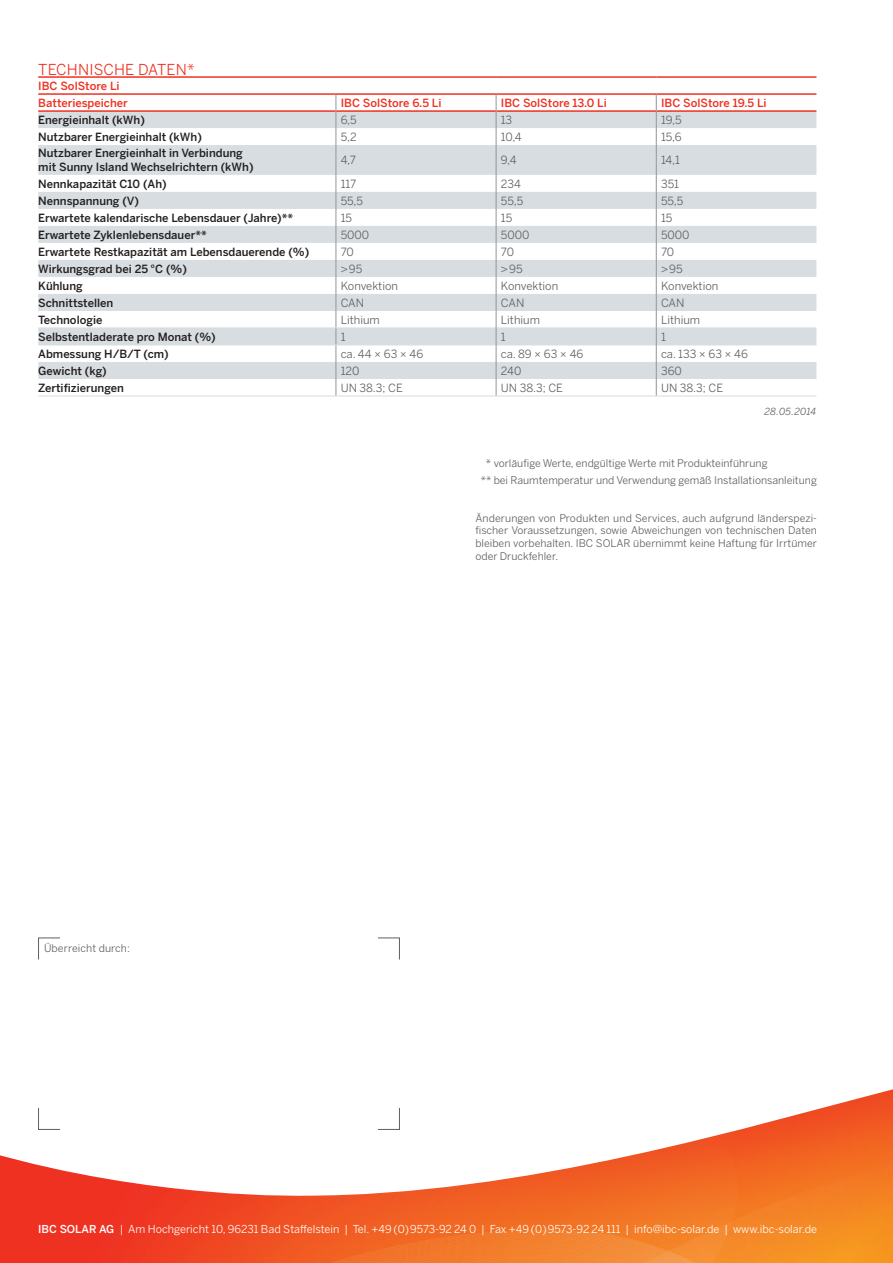
<style>
.page{position:relative;width:893px;height:1263px;background:#fff}
.page>*{position:absolute;margin:0;border:0;box-sizing:border-box;transform-origin:0 0}
.t1{font:15px "Benton Sans";letter-spacing:.01em;color:#ef3122}
.t2{font:500 11.25px/13.5px "Benton Sans";color:#231f20}
.t3{font:11.25px "Benton Sans";color:#5f5f62}
.t4{font:500 11.25px/17px "Benton Sans";color:#ef3122}
.t5{font:10.8px "Benton Sans";color:#fff}
.t6{font:10.5px/12.6px "Benton Sans";color:#5f5f62}
.t7{font:italic 9.75px "Benton Sans";letter-spacing:.01em;color:#5e5f5e}
.s1{font-weight:500}
</style>
<div class="page">
<img style="left:0;top:1199px;width:893px;height:64px">
<svg style="left:0;top:1089px;width:893px;height:110px"></svg>
<svg style="left:38px;top:937px;width:362px;height:193px"></svg>
<svg style="left:38px;top:145px;width:778px;height:234px;fill:#d7dde0"></svg>
<hr style="left:38px;top:76px;width:298px;height:2px;background:#ef3122">
<hr style="left:336px;top:76px;width:160px;height:2px;background:#ef3122">
<hr style="left:496px;top:76px;width:160px;height:2px;background:#ef3122">
<hr style="left:656px;top:76px;width:160px;height:2px;background:#ef3122">
<hr style="left:336px;top:145px;width:1px;height:30px;background:#939598">
<hr style="left:38px;top:328px;width:298px;height:1px;background:#d7dde0">
<hr style="left:336px;top:328px;width:160px;height:1px;background:#d7dde0">
<hr style="left:496px;top:328px;width:160px;height:1px;background:#d7dde0">
<hr style="left:656px;top:328px;width:160px;height:1px;background:#d7dde0">
<hr style="left:38px;top:345px;width:298px;height:1px;background:#d7dde0">
<hr style="left:336px;top:345px;width:160px;height:1px;background:#d7dde0">
<hr style="left:496px;top:345px;width:160px;height:1px;background:#d7dde0">
<hr style="left:656px;top:345px;width:160px;height:1px;background:#d7dde0">
<svg style="left:38px;top:77px;width:778px;height:68px"></svg>
<hr style="left:496px;top:145px;width:1px;height:30px;background:#939598">
<hr style="left:656px;top:145px;width:1px;height:30px;background:#939598">
<svg style="left:336px;top:175px;width:1px;height:221px"></svg>
<hr style="left:38px;top:396px;width:298px;height:1px;background:#d7dde0">
<hr style="left:336px;top:396px;width:160px;height:1px;background:#d7dde0">
<hr style="left:496px;top:396px;width:160px;height:1px;background:#d7dde0">
<hr style="left:656px;top:396px;width:160px;height:1px;background:#d7dde0">
<svg style="left:496px;top:175px;width:1px;height:221px"></svg>
<svg style="left:656px;top:175px;width:1px;height:221px"></svg>
<h1 class="t1" style="left:38px;top:60px;width:158px">TECHNISCHE DATEN*</h1>
<p class="t4" style="left:38px;top:77px;width:91px">IBC SolStore Li<br>Batteriespeicher</p>
<p class="t4" style="left:341px;top:94px;width:102px">IBC SolStore 6.5 Li</p>
<p class="t4" style="left:501px;top:94px;width:107px">IBC SolStore 13.0 Li</p>
<p class="t4" style="left:661px;top:94px;width:107px">IBC SolStore 19.5 Li</p>
<p class="t2" style="left:38px;top:113px;width:108px">Energieinhalt (kWh)</p>
<p class="t3" style="left:341px;top:113px;width:18px">6,5</p>
<p class="t3" style="left:501px;top:113px;width:13px">13</p>
<p class="t3" style="left:661px;top:113px;width:22px">19,5</p>
<p class="t2" style="left:38px;top:130px;width:165px">Nutzbarer Energieinhalt (kWh)</p>
<p class="t3" style="left:341px;top:130px;width:17px">5,2</p>
<p class="t3" style="left:501px;top:130px;width:22px">10,4</p>
<p class="t3" style="left:661px;top:130px;width:22px">15,6</p>
<p class="t2" style="left:38px;top:147px;width:217px">Nutzbarer Energieinhalt in Verbindung mit Sunny Island Wechselrichtern (kWh)</p>
<p class="t3" style="left:341px;top:153px;width:17px">4,7</p>
<p class="t3" style="left:501px;top:153px;width:17px">9,4</p>
<p class="t3" style="left:661px;top:153px;width:20px">14,1</p>
<p class="t2" style="left:38px;top:177px;width:130px">Nennkapazität C10 (Ah)</p>
<p class="t3" style="left:341px;top:177px;width:17px">117</p>
<p class="t3" style="left:501px;top:177px;width:22px">234</p>
<p class="t3" style="left:661px;top:177px;width:20px">351</p>
<p class="t2" style="left:38px;top:194px;width:102px">Nennspannung (V)</p>
<p class="t3" style="left:341px;top:194px;width:24px">55,5</p>
<p class="t3" style="left:501px;top:194px;width:24px">55,5</p>
<p class="t3" style="left:661px;top:194px;width:24px">55,5</p>
<p class="t2" style="left:38px;top:211px;width:256px">Erwartete kalendarische Lebensdauer (Jahre)**</p>
<p class="t3" style="left:341px;top:211px;width:13px">15</p>
<p class="t3" style="left:501px;top:211px;width:13px">15</p>
<p class="t3" style="left:661px;top:211px;width:13px">15</p>
<p class="t2" style="left:38px;top:228px;width:170px">Erwartete Zyklenlebensdauer**</p>
<p class="t3" style="left:341px;top:228px;width:30px">5000</p>
<p class="t3" style="left:501px;top:228px;width:30px">5000</p>
<p class="t3" style="left:661px;top:228px;width:30px">5000</p>
<p class="t2" style="left:38px;top:245px;width:273px">Erwartete Restkapazität am Lebensdauerende (%)</p>
<p class="t3" style="left:341px;top:245px;width:15px">70</p>
<p class="t3" style="left:501px;top:245px;width:15px">70</p>
<p class="t3" style="left:661px;top:245px;width:15px">70</p>
<p class="t2" style="left:38px;top:262px;width:150px">Wirkungsgrad bei 25 °C (%)</p>
<p class="t3" style="left:341px;top:262px;width:23px">&gt;95</p>
<p class="t3" style="left:501px;top:262px;width:23px">&gt;95</p>
<p class="t3" style="left:661px;top:262px;width:23px">&gt;95</p>
<p class="t2" style="left:38px;top:279px;width:46px">Kühlung</p>
<p class="t3" style="left:341px;top:279px;width:59px">Konvektion</p>
<p class="t3" style="left:501px;top:279px;width:59px">Konvektion</p>
<p class="t3" style="left:661px;top:279px;width:59px">Konvektion</p>
<p class="t2" style="left:38px;top:296px;width:77px">Schnittstellen</p>
<p class="t3" style="left:341px;top:296px;width:25px">CAN</p>
<p class="t3" style="left:501px;top:296px;width:25px">CAN</p>
<p class="t3" style="left:661px;top:296px;width:25px">CAN</p>
<p class="t2" style="left:38px;top:313px;width:66px">Technologie</p>
<p class="t3" style="left:341px;top:313px;width:41px">Lithium</p>
<p class="t3" style="left:501px;top:313px;width:41px">Lithium</p>
<p class="t3" style="left:661px;top:313px;width:41px">Lithium</p>
<p class="t2" style="left:38px;top:330px;width:179px">Selbstentladerate pro Monat (%)</p>
<p class="t3" style="left:341px;top:330px;width:6px">1</p>
<p class="t3" style="left:501px;top:330px;width:6px">1</p>
<p class="t3" style="left:661px;top:330px;width:6px">1</p>
<p class="t2" style="left:38px;top:347px;width:132px">Abmessung H/B/T (cm)</p>
<p class="t3" style="left:341px;top:347px;width:84px">ca. 44 × 63 × 46</p>
<p class="t3" style="left:501px;top:347px;width:84px">ca. 89 × 63 × 46</p>
<p class="t3" style="left:661px;top:347px;width:88px">ca. 133 × 63 × 46</p>
<p class="t2" style="left:38px;top:364px;width:70px">Gewicht (kg)</p>
<p class="t3" style="left:341px;top:364px;width:20px">120</p>
<p class="t3" style="left:501px;top:364px;width:22px">240</p>
<p class="t3" style="left:661px;top:364px;width:22px">360</p>
<p class="t2" style="left:38px;top:381px;width:87px">Zertifizierungen</p>
<p class="t3" style="left:341px;top:381px;width:64px">UN 38.3; CE</p>
<p class="t3" style="left:501px;top:381px;width:64px">UN 38.3; CE</p>
<p class="t3" style="left:661px;top:381px;width:64px">UN 38.3; CE</p>
<p class="t7" style="left:764px;top:406px;width:53px">28.05.2014</p>
<p class="t6" style="left:44px;top:941px;width:87px">Überreicht durch:</p>
<p class="t6" style="left:481px;top:455px;width:338px;line-height:16.8px;text-indent:5px">* vorläufige Werte, endgültige Werte mit Produkteinführung<br>** bei Raumtemperatur und Verwendung gemäß Installationsanleitung</p>
<p class="t6" style="left:475px;top:512px;width:343px">Änderungen von Produkten und Services, auch aufgrund länderspezi&shy;fischer Voraussetzungen, sowie Abweichungen von technischen Daten bleiben vorbehalten. IBC SOLAR übernimmt keine Haftung für Irrtümer oder Druckfehler.</p>
<p class="t5" style="left:38px;top:1223px;width:780px"><span class="s1">IBC SOLAR AG</span> | Am Hochgericht 10, 96231 Bad Staffelstein | Tel. +49 (0)9573-92 24 0 | Fax +49 (0)9573-92 24 111 | info@ibc-solar.de | www.ibc-solar.de</p>
</div>
